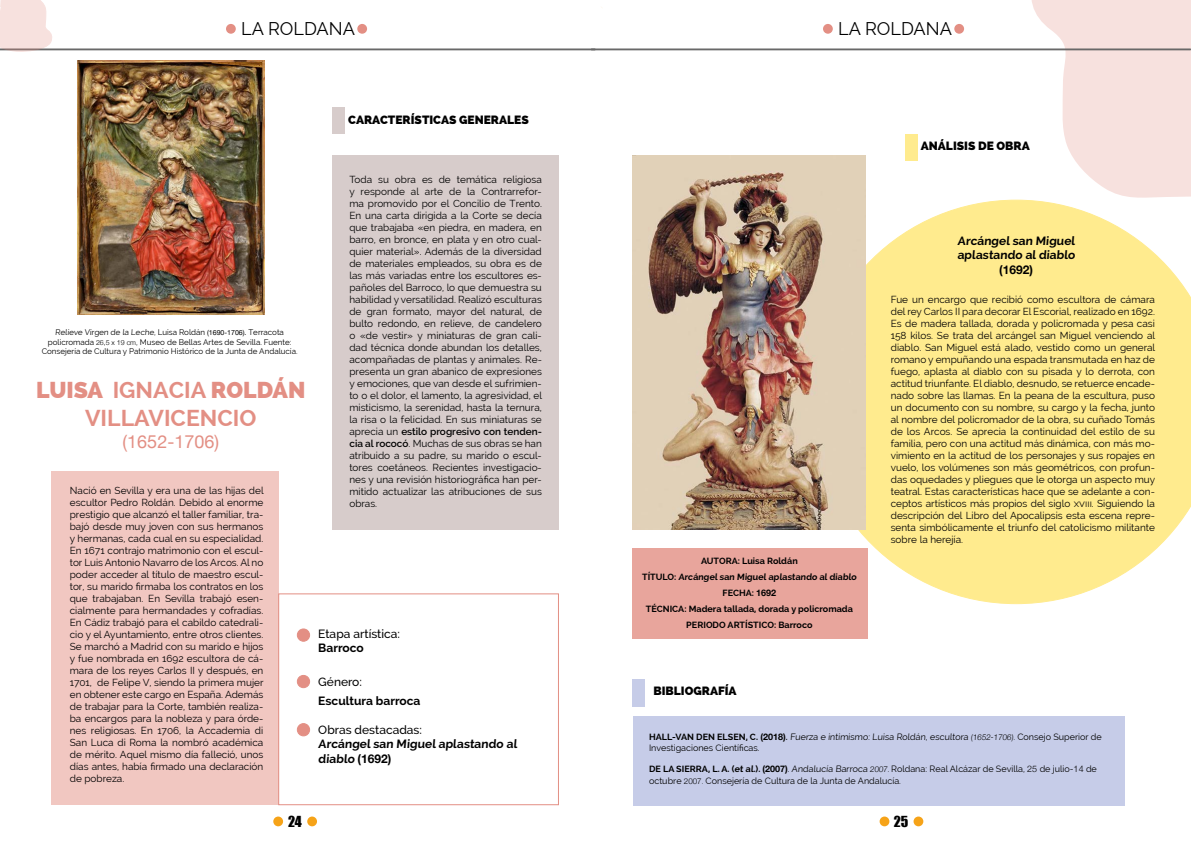
<style>
.page{position:relative;width:1191px;height:842px;background:#fff}
.page>*{position:absolute;margin:0;border:0;box-sizing:border-box;transform-origin:0 0}
.t1{font:700 23px/27.6px "Raleway";color:#e38f84;text-align:center}
.t2{font:18px "Raleway";color:#000}
.t3{font:18px "Helvetica Neue";color:#e38f84}
.t4{font:14px "Impact";color:#000}
.t5{font:700 12px/14.4px "Raleway";color:#000}
.t6{font:800 12px "Raleway";color:#000}
.t7{font:500 12px "Raleway";color:#000}
.t8{font:700 12px "Helvetica Neue";color:#000}
.t9{font:10px/12px "Raleway";color:#000;text-align:justify}
.t10{font:9px/10.8px "Raleway";color:#000}
.t11{font:700 9px/16px "Raleway";color:#000;text-align:center}
.t12{font:8px/9.6px "Raleway";color:#000;text-align:center}
.s1{font-family:"Helvetica Neue";font-size:7px}
.s2{font-family:"Helvetica Neue";font-weight:300;font-size:7px}
.s3{font-weight:800}
.s4{font-weight:600}
.s5{font-family:"Helvetica Neue"}
.s6{font-weight:700}
.s7{font-family:"Helvetica Neue";font-weight:700}
.s8{font-family:"Helvetica Neue";font-weight:300;font-size:8px}
.s9{font-weight:300;font-size:10px}
.s10{font-size:8px}
.s11{font-family:"Helvetica Neue";font-weight:300}
.s12{font-weight:300}
</style>
<div class="page">
<div style="left:332px;top:155px;width:227px;height:374px;background:#d7cccb"></div>
<div style="left:51px;top:472px;width:227px;height:333px;background:#f1c7c1"></div>
<div style="left:297px;top:629px;width:12px;height:12px;background:#e38f84;border-radius:50%"></div>
<div style="left:297px;top:628px;width:13px;height:14px;border:1px solid #e38f84;border-radius:50%"></div>
<div style="left:297px;top:675px;width:12px;height:13px;background:#e38f84;border-radius:50%"></div>
<div style="left:297px;top:675px;width:13px;height:13px;border:1px solid #e38f84;border-radius:50%"></div>
<div style="left:297px;top:724px;width:12px;height:12px;background:#e38f84;border-radius:50%"></div>
<div style="left:297px;top:723px;width:13px;height:13px;border:1px solid #e38f84;border-radius:50%"></div>
<div style="left:278px;top:593px;width:281px;height:212px;border:1px solid #e38f84"></div>
<svg style="left:812px;top:200px;width:379px;height:404px"></svg>
<div style="left:905px;top:134px;width:13px;height:27px;background:#ffeb8e"></div>
<img style="left:632px;top:155px;width:233px;height:374px">
<div style="left:632px;top:679px;width:12px;height:27px;background:#c6cce8"></div>
<div style="left:633px;top:716px;width:492px;height:90px;background:#c6cce8"></div>
<div style="left:632px;top:548px;width:235px;height:90px;background:#e8a59c"></div>
<svg style="left:1026px;top:0;width:165px;height:201px"></svg>
<img style="left:78px;top:60px;width:186px;height:254px">
<div style="left:332px;top:107px;width:12px;height:27px;background:#d7cccb"></div>
<hr style="left:0;top:49px;width:595px;height:1px;background:#686868">
<hr style="left:0;top:50px;width:595px;height:1px;background:#686868">
<hr style="left:591px;top:49px;width:599px;height:1px;background:#686868">
<hr style="left:591px;top:50px;width:599px;height:1px;background:#686868">
<div style="left:273px;top:816px;width:10px;height:10px;background:#f6a318;border-radius:50%"></div>
<div style="left:879px;top:816px;width:10px;height:10px;background:#f6a318;border-radius:50%"></div>
<div style="left:307px;top:816px;width:10px;height:10px;background:#f6a318;border-radius:50%"></div>
<div style="left:913px;top:816px;width:10px;height:10px;background:#f6a318;border-radius:50%"></div>
<div style="left:357px;top:24px;width:10px;height:10px;background:#e38f84;border-radius:50%"></div>
<div style="left:226px;top:24px;width:10px;height:10px;background:#e38f84;border-radius:50%"></div>
<svg style="left:0;top:0;width:53px;height:52px"></svg>
<div style="left:954px;top:24px;width:10px;height:10px;background:#e38f84;border-radius:50%"></div>
<div style="left:823px;top:24px;width:9px;height:10px;background:#e38f84;border-radius:50%"></div>
<h2 class="t2" style="left:241px;top:19px;width:115px">LA ROLDANA</h2>
<h2 class="t2" style="left:838px;top:19px;width:115px">LA ROLDANA</h2>
<p class="t6" style="left:348px;top:113px;width:182px">CARACTERÍSTICAS GENERALES</p>
<p class="t12" style="left:42px;top:327px;width:257px">Relieve Virgen de la Leche, Luisa Roldán <span class="s1">(1690-1706).</span> Terracota policromada <span class="s2">26,5 x 19 cm</span>, Museo de Bellas Artes de Sevilla. Fuente:<br>Consejería de Cultura y Patrimonio Histórico de la Junta de Andalucía.</p>
<h1 class="t1" style="left:36px;top:377px;width:271px"><span class="s3">LUISA</span> IGNACIA <span class="s3">ROLDÁN<br></span>VILLAVICENCIO</h1>
<h2 class="t3" style="left:123px;top:428px;width:98px">(1652-1706)</h2>
<p class="t9" style="left:70px;top:484px;width:195px">Nació en Sevilla y era una de las hijas del escultor Pedro Roldán. Debido al enorme prestigio que alcanzó el taller familiar, tra&shy;bajó desde muy joven con sus hermanos y hermanas, cada cual en su especialidad.<br>En 1671 contrajo matrimonio con el escul&shy;tor Luis Antonio Navarro de los Arcos. Al no poder acceder al título de maestro escul&shy;tor, su marido firmaba los contratos en los que trabajaban. En Sevilla trabajó esen&shy;cialmente para hermandades y cofradías.<br>En Cádiz trabajó para el cabildo catedrali&shy;cio y el Ayuntamiento, entre otros clientes.<br>Se marchó a Madrid con su marido e hijos y fue nombrada en 1692 escultora de cá&shy;mara de los reyes Carlos II y después, en 1701, de Felipe V, siendo la primera mujer en obtener este cargo en España. Además de trabajar para la Corte, también realiza&shy;ba encargos para la nobleza y para órde&shy;nes religiosas. En 1706, la Accademia di San Luca di Roma la nombró académica de mérito. Aquel mismo día falleció, unos días antes, había firmado una declaración de pobreza.</p>
<p class="t9" style="left:349px;top:173px;width:194px">Toda su obra es de temática religiosa y responde al arte de la Contrarrefor&shy;ma promovido por el Concilio de Trento.<br>En una carta dirigida a la Corte se decía que trabajaba «en piedra, en madera, en barro, en bronce, en plata y en otro cual&shy;quier material». Además de la diversidad de materiales empleados, su obra es de las más variadas entre los escultores es&shy;pañoles del Barroco, lo que demuestra su habilidad y versatilidad. Realizó esculturas de gran formato, mayor del natural, de bulto redondo, en relieve, de candelero o «de vestir» y miniaturas de gran cali&shy;dad técnica donde abundan los detalles, acompañadas de plantas y animales. Re&shy;presenta un gran abanico de expresiones y emociones, que van desde el sufrimien&shy;to o el dolor, el lamento, la agresividad, el misticismo, la serenidad, hasta la ternura, la risa o la felicidad. En sus miniaturas se aprecia un <span class="s4">estilo progresivo con tenden&shy;cia al rococó</span>. Muchas de sus obras se han atribuido a su padre, su marido o escul&shy;tores coetáneos. Recientes investigacio&shy;nes y una revisión historiográfica han per&shy;mitido actualizar las atribuciones de sus obras.</p>
<p class="t7" style="left:318px;top:627px;width:83px">Etapa artística:</p>
<p class="t5" style="left:318px;top:641px;width:47px">Barroco</p>
<p class="t7" style="left:318px;top:675px;width:45px">Género:</p>
<p class="t5" style="left:318px;top:694px;width:104px">Escultura barroca</p>
<p class="t7" style="left:318px;top:723px;width:105px">Obras destacadas:</p>
<p class="t5" style="left:318px;top:737px;width:201px">Arcángel san Miguel aplastando al diablo <span class="s5">(1692)</span></p>
<p class="t6" style="left:920px;top:139px;width:111px">ANÁLISIS DE OBRA</p>
<p class="t5" style="left:957px;top:233px;width:120px">Arcángel san Miguel aplastando al diablo</p>
<p class="t8" style="left:999px;top:260px;width:35px">(1692)</p>
<p class="t11" style="left:642px;top:553px;width:217px">AUTORA: Luisa Roldán<br>TÍTULO: Arcángel san Miguel aplastando al diablo<br>FECHA: <span class="s5">1692<br></span>TÉCNICA: Madera tallada, dorada y policromada<br>PERIODO ARTÍSTICO: Barroco</p>
<p class="t9" style="left:890px;top:294px;width:266px">Fue un encargo que recibió como escultora de cámara del rey Carlos II para decorar El Escorial, realizado en 1692.<br>Es de madera tallada, dorada y policromada y pesa casi 158 kilos. Se trata del arcángel san Miguel venciendo al diablo. San Miguel está alado, vestido como un general romano y empuñando una espada transmutada en haz de fuego, aplasta al diablo con su pisada y lo derrota, con actitud triunfante. El diablo, desnudo, se retuerce encade&shy;nado sobre las llamas. En la peana de la escultura, puso un documento con su nombre, su cargo y la fecha, junto al nombre del policromador de la obra, su cuñado Tomás de los Arcos. Se aprecia la continuidad del estilo de su familia, pero con una actitud más dinámica, con más mo&shy;vimiento en la actitud de los personajes y sus ropajes en vuelo, los volúmenes son más geométricos, con profun&shy;das oquedades y pliegues que le otorga un aspecto muy teatral. Estas características hace que se adelante a con&shy;ceptos artísticos más propios del siglo xviii. Siguiendo la descripción del Libro del Apocalipsis esta escena repre&shy;senta simbólicamente el triunfo del catolicismo militante sobre la herejía.</p>
<p class="t6" style="left:653px;top:683px;width:85px">BIBLIOGRAFÍA</p>
<p class="t10" style="left:649px;top:731px;width:454px"><span class="s6">HALL-VAN DEN ELSEN, C.</span> <span class="s7">(2018)</span><span class="s4">.</span> Fuerza e intimismo: Luisa Roldán, escultora <span class="s8">(1652-1706)</span><span class="s9">.</span> Consejo Superior de<br>Investigaciones Científicas.</p>
<p class="t10" style="left:649px;top:763px;width:449px;line-height:12px"><span class="s6">DE LA SIERRA, L. A. (et al.).</span> <span class="s7">(2007)</span>. Andalucía Barroca <span class="s8">2007</span><span class="s10">.</span> Roldana: Real Alcázar de Sevilla, <span class="s11">25</span> de julio-<span class="s11">14</span> de octubre <span class="s8">2007</span><span class="s12">.</span> Consejería de Cultura de la Junta de Andalucía.</p>
<h3 class="t4" style="left:288px;top:811px;width:15px">24</h3>
<h3 class="t4" style="left:894px;top:811px;width:16px">25</h3>
</div>
